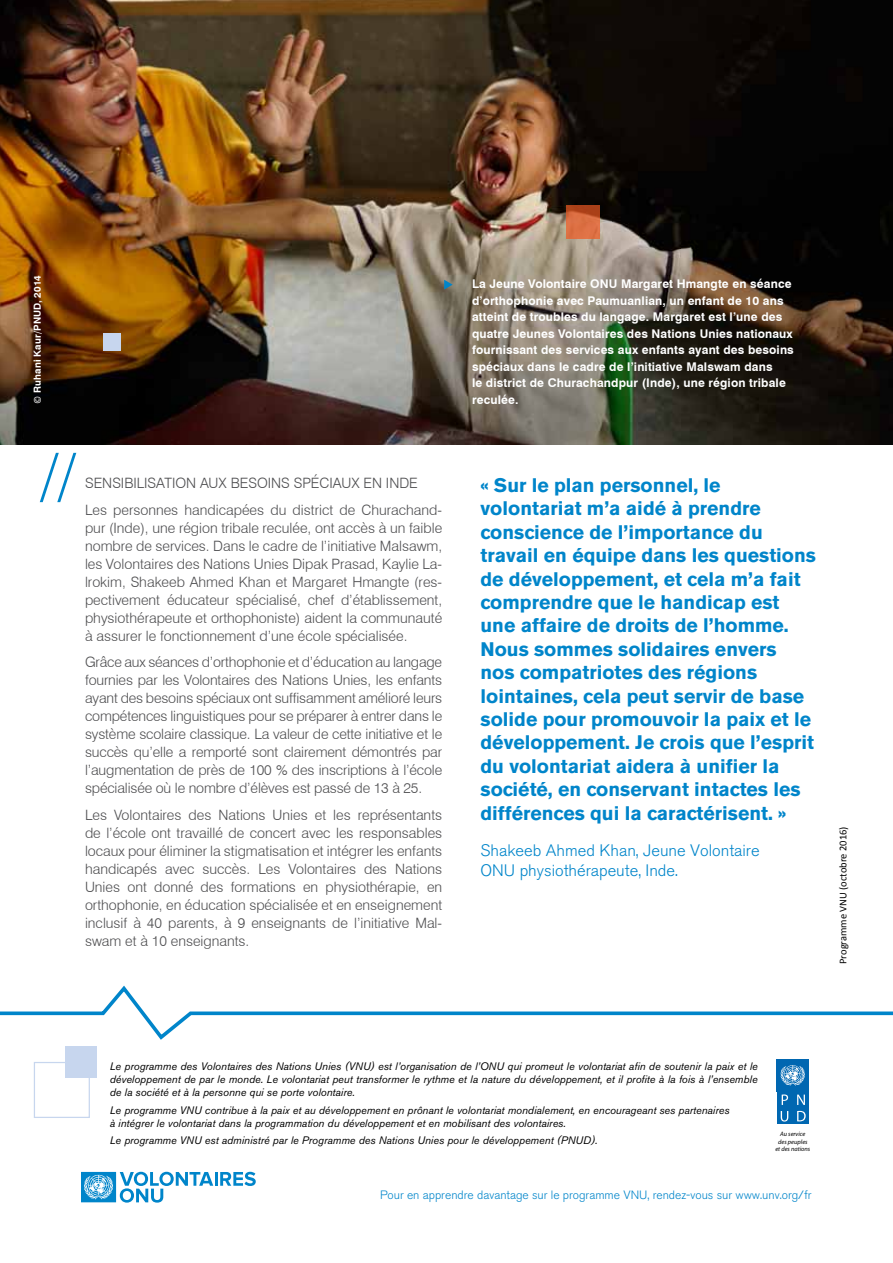
<style>
.page{position:relative;width:893px;height:1263px;background:#fff}
.page>*{position:absolute;margin:0;border:0;box-sizing:border-box;transform-origin:0 0}
.t1{font:300 60px "Swiss 721 BT";color:#0085ca}
.t2{font:700 19.5px/23.4px "Akzidenz Grotesk BE";color:#0085ca}
.t3{font:300 16.5px/19.8px "Akzidenz Grotesk BE";color:#0085ca}
.t4{font:300 14.25px/18px "Swiss 721 BT";color:#4d4d4f;text-align:justify}
.t5{font:700 12px/16.5px "Swiss 721 BT";letter-spacing:.01em;color:#fff}
.t6{font:300 12px "Akzidenz Grotesk BE";color:#0085ca}
.t7{font:italic 10.8px/12.9px "Akzidenz Grotesk BE";color:#000;text-align:justify}
.t8{font:10.5px "Calibri";color:#000}
.t9{font:700 9.75px "Swiss 721 BT";letter-spacing:.01em;color:#fff}
.t10{font:italic 6.3px/7.6px "Myriad";color:#000;text-align:center}
.s1{font-family:"Calibri";font-weight:400}
</style>
<div class="page">
<img style="left:0;top:0;width:893px;height:444px">
<div style="left:103px;top:334px;width:17px;height:17px;background:#c7d6ee"></div>
<svg style="left:566px;top:205px;width:34px;height:34px"></svg>
<svg style="left:444px;top:280px;width:9px;height:10px"></svg>
<svg style="left:0;top:985px;width:893px;height:55px"></svg>
<div style="left:34px;top:1062px;width:56px;height:56px;border:1px solid #c7d6ee"></div>
<div style="left:66px;top:1046px;width:31px;height:32px;background:#c7d6ee"></div>
<svg style="left:81px;top:1172px;width:175px;height:30px"></svg>
<div style="left:777px;top:1092px;width:15px;height:15px;background:#0067b1"></div>
<svg style="left:782px;top:1094px;width:6px;height:11px"></svg>
<div style="left:793px;top:1092px;width:16px;height:15px;background:#0067b1"></div>
<svg style="left:797px;top:1094px;width:8px;height:11px"></svg>
<svg style="left:777px;top:1108px;width:15px;height:16px"></svg>
<svg style="left:781px;top:1111px;width:7px;height:10px"></svg>
<div style="left:793px;top:1108px;width:16px;height:16px;background:#0067b1"></div>
<svg style="left:797px;top:1111px;width:9px;height:10px"></svg>
<div style="left:777px;top:1059px;width:32px;height:32px;background:#0067b1"></div>
<svg style="left:781px;top:1065px;width:24px;height:20px"></svg>
<p class="t9" style="left:31px;top:404px;width:130px;rotate:-90deg"><span class="s1">©</span> Ruhani Kaur/PNUD, 2014</p>
<h1 class="t1" style="left:41px;top:439px;width:37px">//</h1>
<p class="t4" style="left:85px;top:470px;width:359px;line-height:26.5px">SENSIBILISATION AUX BESOINS SPÉCIAUX EN INDE<br>Les personnes handicapées du district de Churachand-</p>
<p class="t4" style="left:85px;top:518px;width:359px">pur (Inde), une région tribale reculée, ont accès à un faible nombre de services. Dans le cadre de l’initiative Malsawm, les Volontaires des Nations Unies Dipak Prasad, Kaylie La&shy;lrokim, Shakeeb Ahmed Khan et Margaret Hmangte (res&shy;pectivement éducateur spécialisé, chef d’établissement, physiothérapeute et orthophoniste) aident la communauté à assurer le fonctionnement d’une école spécialisée.</p>
<p class="t4" style="left:85px;top:653px;width:359px">Grâce aux séances d’orthophonie et d’éducation au langage fournies par les Volontaires des Nations Unies, les enfants ayant des besoins spéciaux ont suffisamment amélioré leurs compétences linguistiques pour se préparer à entrer dans le système scolaire classique. La valeur de cette initiative et le succès qu’elle a remporté sont clairement démontrés par l’augmentation de près de 100 % des inscriptions à l’école spécialisée où le nombre d’élèves est passé de 13 à 25.</p>
<p class="t4" style="left:85px;top:805px;width:359px">Les Volontaires des Nations Unies et les représentants de l’école ont travaillé de concert avec les responsables locaux pour éliminer la stigmatisation et intégrer les enfants handicapés avec succès. Les Volontaires des Nations Unies ont donné des formations en physiothérapie, en orthophonie, en éducation spécialisée et en enseignement inclusif à 40 parents, à 9 enseignants de l’initiative Mal&shy;swam et à 10 enseignants.</p>
<p class="t5" style="left:472px;top:275px;width:323px">La Jeune Volontaire ONU Margaret Hmangte en séance d’orthophonie avec Paumuanlian, un enfant de 10 ans atteint de troubles du langage. Margaret est l’une des quatre Jeunes Volontaires des Nations Unies nationaux fournissant des services aux enfants ayant des besoins spéciaux dans le cadre de l’initiative Malswam dans<br>le district de Churachandpur (Inde), une région tribale reculée.</p>
<p class="t2" style="left:480px;top:474px;width:337px">« Sur le plan personnel, le volontariat m’a aidé à prendre conscience de l’importance du travail en équipe dans les questions de développement, et cela m’a fait comprendre que le handicap est une affaire de droits de l’homme.<br>Nous sommes solidaires envers<br>nos compatriotes des régions lointaines, cela peut servir de base solide pour promouvoir la paix et le développement. Je crois que l’esprit du volontariat aidera à unifier la société, en conservant intactes les différences qui la caractérisent. »</p>
<p class="t3" style="left:480px;top:841px;width:281px">Shakeeb Ahmed Khan, Jeune Volontaire<br>ONU physiothérapeute, Inde.</p>
<p class="t8" style="left:837px;top:964px;width:139px;rotate:-90deg">Programme VNU (octobre 2016)</p>
<p class="t7" style="left:110px;top:1060px;width:649px">Le programme des Volontaires des Nations Unies (VNU) est l’organisation de l’ONU qui promeut le volontariat afin de soutenir la paix et le développement de par le monde. Le volontariat peut transformer le rythme et la nature du développement, et il profite à la fois à l’ensemble de la société et à la personne qui se porte volontaire.</p>
<p class="t7" style="left:110px;top:1103px;width:621px">Le programme VNU contribue à la paix et au développement en prônant le volontariat mondialement, en encourageant ses partenaires à intégrer le volontariat dans la programmation du développement et en mobilisant des volontaires.</p>
<p class="t7" style="left:110px;top:1133px;width:489px">Le programme VNU est administré par le Programme des Nations Unies pour le développement (PNUD).</p>
<p class="t10" style="left:775px;top:1130px;width:37px">Au service des peuples et des nations</p>
<p class="t6" style="left:380px;top:1188px;width:433px">Pour en apprendre davantage sur le programme VNU, rendez-vous sur www.unv.org/fr</p>
</div>
